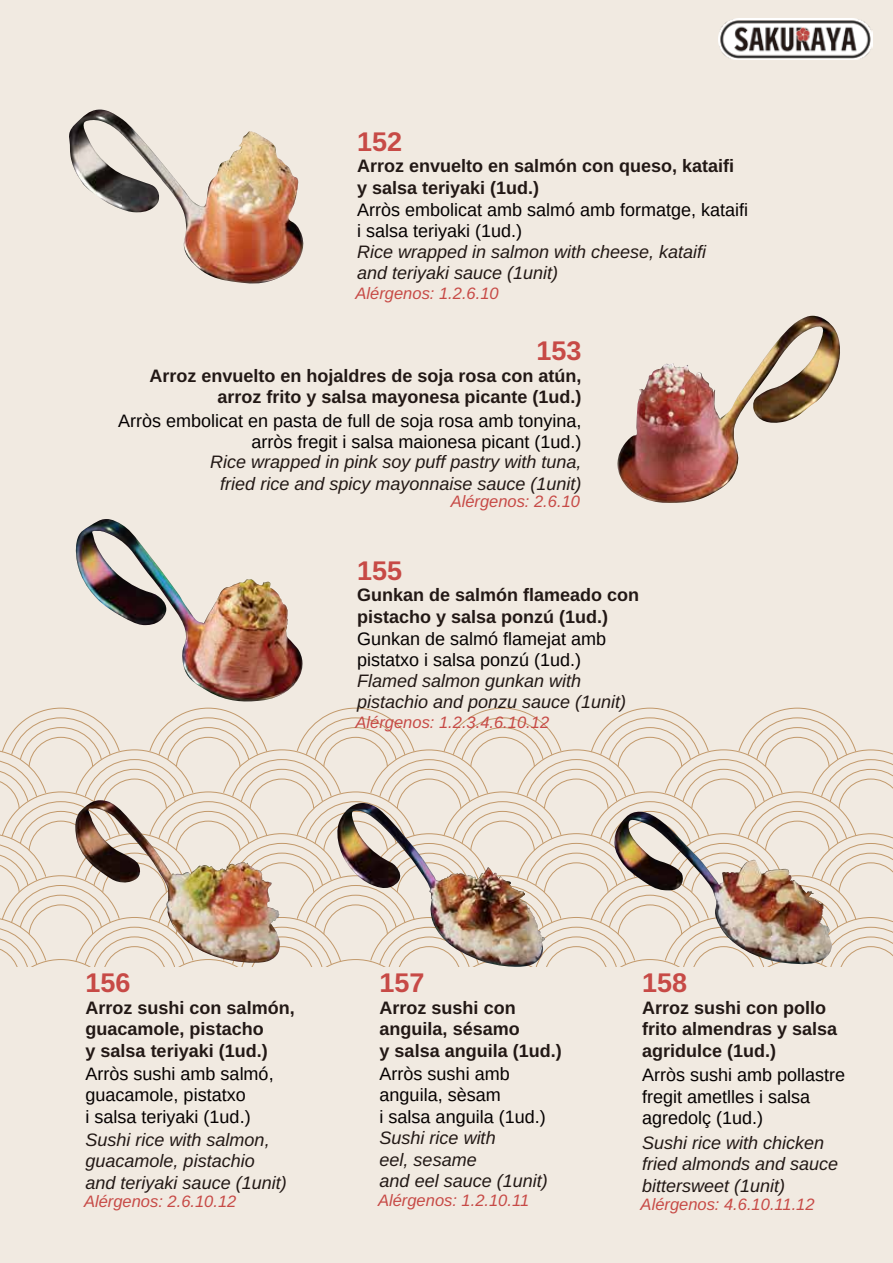
<style>
.page{position:relative;width:893px;height:1263px;background:#f1eae1}
.page>*{position:absolute;margin:0;border:0;box-sizing:border-box;transform-origin:0 0}
.t1{font:700 27px "Arimo";color:#c74a46}
.t2{font:18px/21.6px "Arimo";color:#040000}
.t3{font:italic 18px/21.6px "Arimo";color:#221815}
.t4{font:700 18px/21.6px "Arimo";color:#221815}
.t5{font:italic 16.5px "Arimo";color:#c74a46}
</style>
<div class="page">
<svg style="left:0;top:707px;width:893px;height:259px"></svg>
<img style="left:718px;top:18px;width:154px;height:42px">
<img style="left:617px;top:316px;width:223px;height:187px">
<img style="left:69px;top:110px;width:235px;height:174px">
<img style="left:614px;top:813px;width:218px;height:151px">
<img style="left:336px;top:803px;width:209px;height:164px">
<img style="left:75px;top:801px;width:205px;height:163px">
<img style="left:75px;top:519px;width:228px;height:183px">
<h1 class="t1" style="left:357px;top:123px;width:47px">152</h1>
<p class="t4" style="left:357px;top:156px;width:379px">Arroz envuelto en salmón con queso, kataifi y salsa teriyaki (1ud.)</p>
<p class="t2" style="left:357px;top:199px;width:393px">Arròs embolicat amb salmó amb formatge, kataifi i salsa teriyaki (1ud.)</p>
<p class="t3" style="left:357px;top:241px;width:351px">Rice wrapped in salmon with cheese, kataifi and teriyaki sauce (1unit)</p>
<p class="t5" style="left:356px;top:282px;width:145px">Alérgenos: 1.2.6.10</p>
<h1 class="t1" style="left:536px;top:332px;width:47px">153</h1>
<p class="t4" style="left:149px;top:365px;width:434px;text-align:right">Arroz envuelto en hojaldres de soja rosa con atún, arroz frito y salsa mayonesa picante (1ud.)</p>
<p class="t2" style="left:118px;top:410px;width:465px;text-align:right">Arròs embolicat en pasta de full de soja rosa amb tonyina, arròs fregit i salsa maionesa picant (1ud.)</p>
<p class="t3" style="left:210px;top:452px;width:373px;text-align:center">Rice wrapped in pink soy puff pastry with tuna, fried rice and spicy mayonnaise sauce (1unit)</p>
<p class="t5" style="left:451px;top:490px;width:131px">Alérgenos: 2.6.10</p>
<h1 class="t1" style="left:357px;top:552px;width:47px">155</h1>
<p class="t4" style="left:357px;top:585px;width:284px">Gunkan de salmón flameado con pistacho y salsa ponzú (1ud.)</p>
<p class="t2" style="left:357px;top:628px;width:251px">Gunkan de salmó flamejat amb pistatxo i salsa ponzú (1ud.)</p>
<p class="t3" style="left:357px;top:670px;width:271px">Flamed salmon gunkan with pistachio and ponzu sauce (1unit)</p>
<p class="t5" style="left:356px;top:711px;width:195px">Alérgenos: 1.2.3.4.6.10.12</p>
<h1 class="t1" style="left:86px;top:964px;width:47px">156</h1>
<h1 class="t1" style="left:380px;top:964px;width:47px">157</h1>
<h1 class="t1" style="left:642px;top:964px;width:47px">158</h1>
<p class="t4" style="left:86px;top:997px;width:211px">Arroz sushi con salmón, guacamole, pistacho<br>y salsa teriyaki (1ud.)</p>
<p class="t2" style="left:86px;top:1063px;width:190px">Arròs sushi amb salmó, guacamole, pistatxo<br>i salsa teriyaki (1ud.)</p>
<p class="t3" style="left:86px;top:1129px;width:203px">Sushi rice with salmon, guacamole, pistachio and teriyaki sauce (1unit)</p>
<p class="t5" style="left:84px;top:1190px;width:154px">Alérgenos: 2.6.10.12</p>
<p class="t4" style="left:380px;top:997px;width:184px">Arroz sushi con anguila, sésamo<br>y salsa anguila (1ud.)</p>
<p class="t2" style="left:380px;top:1063px;width:168px">Arròs sushi amb anguila, sèsam<br>i salsa anguila (1ud.)</p>
<p class="t3" style="left:380px;top:1127px;width:170px">Sushi rice with<br>eel, sesame<br>and eel sauce (1unit)</p>
<p class="t5" style="left:378px;top:1188px;width:153px">Alérgenos: 1.2.10.11</p>
<p class="t4" style="left:642px;top:997px;width:197px">Arroz sushi con pollo frito almendras y salsa agridulce (1ud.)</p>
<p class="t2" style="left:642px;top:1064px;width:205px">Arròs sushi amb pollastre fregit ametlles i salsa agredolç (1ud.)</p>
<p class="t3" style="left:642px;top:1132px;width:198px">Sushi rice with chicken fried almonds and sauce bittersweet (1unit)</p>
<p class="t5" style="left:641px;top:1193px;width:175px">Alérgenos: 4.6.10.11.12</p>
</div>
